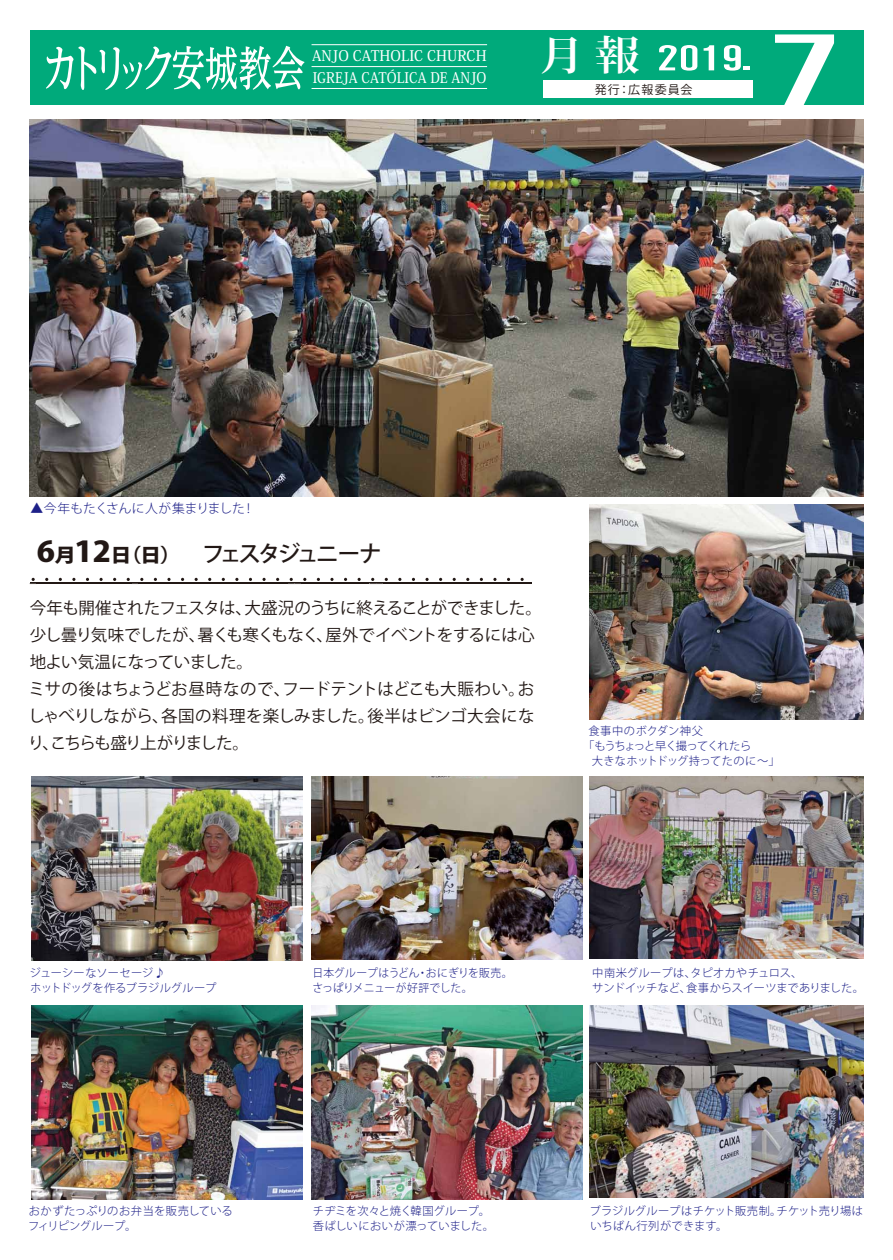
<style>
.page{position:relative;width:893px;height:1260px;background:#fff}
.page>*{position:absolute;margin:0;border:0;box-sizing:border-box;transform-origin:0 0}
.t1{font:89.25px "HG Gothic E";color:#fff;scale:2.14 1}
.t2{font:700 40.5px "Koz Min Pro";color:#fff;scale:1.11 1}
.t3{font:31.5px "HG Gothic E";color:#fff;scale:1.71 1}
.t4{font:500 22.5px "Koz Go Pro";letter-spacing:-.12em;color:#221815}
.t5{font:16.5px/27px "Koz Go Pro";letter-spacing:-.03em;color:#221815}
.t6{font:500 14.55px/22.2px "Koz Min Pr 6 N";color:#fff}
.t7{font:300 12.75px "Koz Go Pro";color:#1d2088}
.t8{font:12px "Koz Go Pro";letter-spacing:.1em;color:#221815}
.t9{font:300 11.25px/15px "Koz Go Pro";color:#1d2088}
.t10{font:300 11.25px/15px "Koz Go Pro";letter-spacing:.02em;color:#1d2088}
.t11{font:300 11.25px/15px "Koz Go Pro";color:#1d2088;scale:.96 1}
.t12{font:300 11.25px "Koz Go Pro";letter-spacing:-.075em;color:#1d2088}
.t13{font:300 11.25px "Koz Go Pro";letter-spacing:.05em;color:#1d2088}
.s1{font-weight:800;font-size:28.35px}
.s2{font-weight:800;font-size:18.9px}
</style>
<div class="page">
<img style="left:30px;top:120px;width:833px;height:377px">
<div style="left:30px;top:30px;width:833px;height:75px;background:#00aa7b"></div>
<svg style="left:46px;top:46px;width:258px;height:44px"></svg>
<hr style="left:311px;top:44px;width:176px;height:1px;background:#fff">
<hr style="left:311px;top:66px;width:176px;height:1px;background:#fff">
<hr style="left:311px;top:88px;width:176px;height:1px;background:#fff">
<div style="left:543px;top:80px;width:210px;height:18px;background:#fff"></div>
<svg style="left:30px;top:578px;width:502px;height:6px"></svg>
<img style="left:31px;top:1005px;width:271px;height:194px">
<img style="left:312px;top:1005px;width:271px;height:194px">
<img style="left:31px;top:776px;width:271px;height:184px">
<img style="left:590px;top:505px;width:273px;height:214px">
<img style="left:590px;top:776px;width:273px;height:183px">
<img style="left:590px;top:1005px;width:273px;height:192px">
<img style="left:312px;top:776px;width:271px;height:184px">
<p class="t6" style="left:312px;top:45px;width:176px">ANJO CATHOLIC CHURCH<br>IGREJA CATÓLICA DE ANJO</p>
<h3 class="t3" style="left:654px;top:43px;width:68px">2019.</h3>
<h1 class="t1" style="left:756px;top:27px;width:46px">7</h1>
<h2 class="t2" style="left:539px;top:26px;width:92px">月 報</h2>
<p class="t8" style="left:594px;top:81px;width:99px">発行：広報委員会</p>
<p class="t7" style="left:31px;top:500px;width:226px">▲今年もたくさんに人が集まりました！</p>
<h3 class="t4" style="left:37px;top:540px;width:346px"><span class="s1">6</span><span class="s2">月</span><span class="s1">12</span><span class="s2">日（日）</span> フェスタジュニーナ</h3>
<p class="t5" style="left:28px;top:595px;width:515px">今年も開催されたフェスタは、大盛況のうちに終えることができました。少し曇り気味でしたが、暑くも寒くもなく、屋外でイベントをするには心地よい気温になっていました。<br>ミサの後はちょうどお昼時なので、フードテントはどこも大賑わい。おしゃべりしながら、各国の料理を楽しみました。後半はビンゴ大会になり、こちらも盛り上がりました。</p>
<p class="t13" style="left:588px;top:723px;width:116px">食事中のボクダン神父</p>
<p class="t12" style="left:583px;top:738px;width:170px">「もうちょっと早く撮ってくれたら</p>
<p class="t9" style="left:591px;top:753px;width:189px">大きなホットドッグ持ってたのに～」</p>
<p class="t9" style="left:30px;top:966px;width:188px">ジューシーなソーセージ♪<br>ホットドッグを作るブラジルグループ</p>
<p class="t11" style="left:312px;top:966px;width:210px">日本グループはうどん・おにぎりを販売。さっぱりメニューが好評でした。</p>
<p class="t9" style="left:592px;top:966px;width:273px">中南米グループは、タピオカやチュロス、<br>サンドイッチなど、食事からスイーツまでありました。</p>
<p class="t9" style="left:28px;top:1204px;width:206px">おかずたっぷりのお弁当を販売しているフィリピングループ。</p>
<p class="t9" style="left:313px;top:1204px;width:183px">チヂミを次々と焼く韓国グループ。香ばしいにおいが漂っていました。</p>
<p class="t10" style="left:590px;top:1204px;width:275px">ブラジルグループはチケット販売制。チケット売り場はいちばん行列ができます。</p>
</div>
